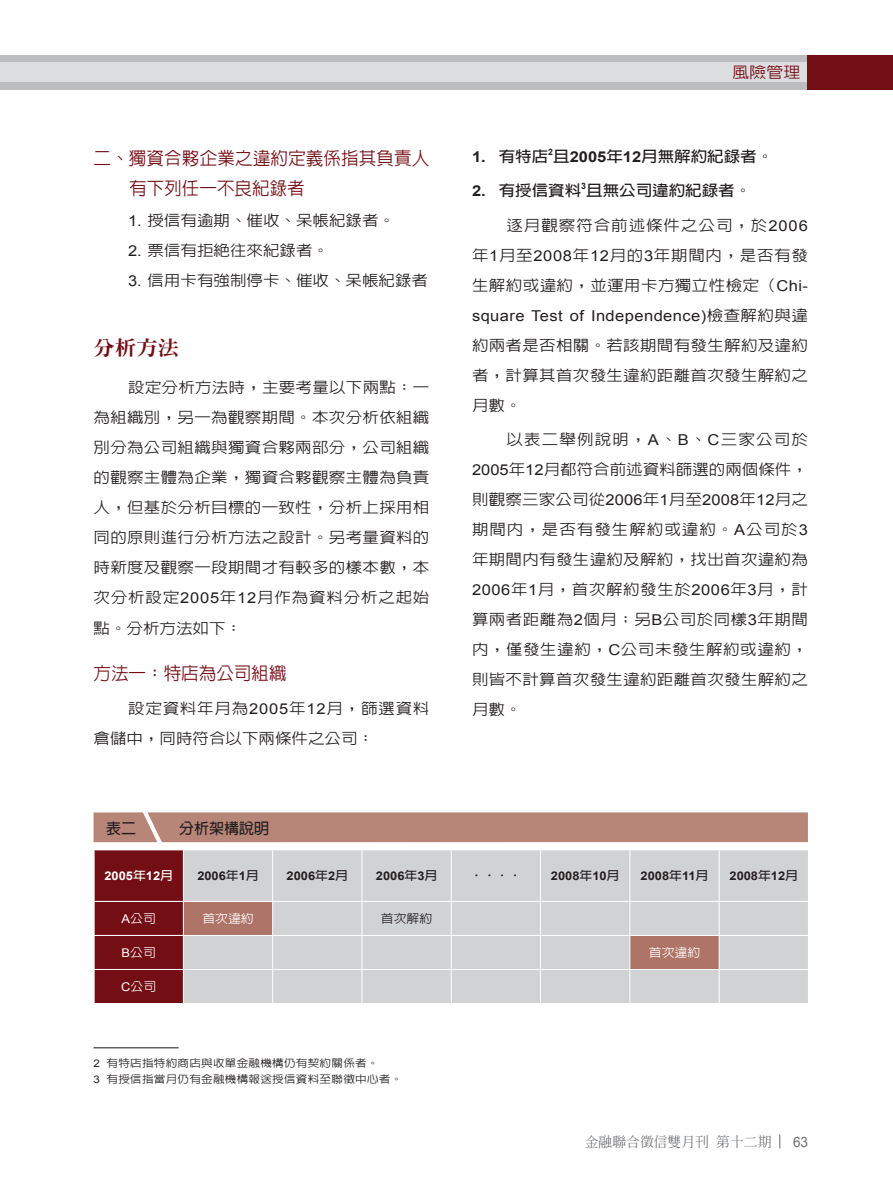
<style>
.page{position:relative;width:893px;height:1191px;background:#fff}
.page>*{position:absolute;margin:0;border:0;box-sizing:border-box;transform-origin:0 0}
.t1{font:800 19.5px "AR Ming B5";color:#730e15;scale:1.1 1}
.t2{font:500 18px/30px "AR Hei B5";color:#730e15}
.t3{font:500 15.3px "AR Hei B5";color:#730e15;scale:1.1 1}
.t4{font:500 15px/30px "AR Hei B5";letter-spacing:.02em;color:#231f20;text-align:justify;scale:1.1 1}
.t5{font:500 15px/30px "AR Hei B5";color:#231f20;scale:1.1 1}
.t6{font:700 15px "AR Hei B5";color:#231f20;scale:1.1 1}
.t7{font:15px "Arial";letter-spacing:.025em;color:#231f20;scale:1.1 1}
.t8{font:700 15px "AR Hei B5";color:#231f20}
.t9{font:14.25px "Arial";color:#6c6d70;scale:.95 1}
.t10{font:500 13.8px "AR Ming B5";color:#6c6d70}
.t11{font:700 12px "Arial";color:#231f20;scale:1.07 1}
.t12{font:500 12px "AR Hei B5";color:#fff;scale:1.07 1}
.t13{font:700 12px "Arial";color:#fff;scale:1.07 1}
.t14{font:700 12px "AR Hei B5";color:#231f20;scale:1.07 1}
.t15{font:500 12px "AR Hei B5";color:#231f20;scale:1.07 1}
.t16{font:500 10.5px/16.5px "AR Hei B5";letter-spacing:.025em;color:#231f20;scale:1.1 1}
.t17{font:700 8.7px "Arial";color:#231f20}
.s1{font-family:"Arial";font-weight:400}
.s2{font-family:"Arial"}
.s3{font-family:"AR Hei B5";font-weight:500}
.s4{font-family:"AR Hei B5"}
</style>
<div class="page">
<div style="left:0;top:55px;width:893px;height:34px;background:#bcbdc0"></div>
<div style="left:0;top:62px;width:893px;height:20px;background:#dcdddf"></div>
<div style="left:808px;top:55px;width:85px;height:34px;background:#730e15"></div>
<svg style="left:779px;top:1134px;width:1px;height:14px"></svg>
<div style="left:94px;top:812px;width:714px;height:30px;background:#b88679"></div>
<div style="left:720px;top:850px;width:88px;height:153px;background:#d1d2d4"></div>
<svg style="left:95px;top:850px;width:624px;height:153px;background:#c1b0b2"></svg>
<hr style="left:94px;top:969px;width:89px;height:1px;background:#fff">
<hr style="left:94px;top:901px;width:89px;height:1px;background:#fff">
<hr style="left:719px;top:901px;width:90px;height:1px;background:#fff">
<hr style="left:94px;top:935px;width:89px;height:1px;background:#fff">
<hr style="left:719px;top:935px;width:90px;height:1px;background:#fff">
<hr style="left:719px;top:969px;width:90px;height:1px;background:#fff">
<hr style="left:183px;top:850px;width:1px;height:51px;background:#fff">
<hr style="left:183px;top:936px;width:1px;height:33px;background:#fff">
<hr style="left:183px;top:969px;width:1px;height:34px;background:#fff">
<hr style="left:272px;top:850px;width:1px;height:51px;background:#fff">
<hr style="left:362px;top:850px;width:1px;height:51px;background:#fff">
<hr style="left:451px;top:850px;width:1px;height:51px;background:#fff">
<hr style="left:540px;top:850px;width:1px;height:51px;background:#fff">
<hr style="left:630px;top:850px;width:1px;height:51px;background:#fff">
<hr style="left:183px;top:901px;width:90px;height:1px;background:#fff">
<hr style="left:183px;top:901px;width:1px;height:34px;background:#fff">
<hr style="left:273px;top:901px;width:89px;height:1px;background:#fff">
<hr style="left:272px;top:901px;width:1px;height:34px;background:#fff">
<hr style="left:362px;top:901px;width:89px;height:1px;background:#fff">
<hr style="left:362px;top:901px;width:1px;height:34px;background:#fff">
<hr style="left:451px;top:901px;width:90px;height:1px;background:#fff">
<hr style="left:451px;top:901px;width:1px;height:34px;background:#fff">
<hr style="left:541px;top:901px;width:89px;height:1px;background:#fff">
<hr style="left:540px;top:901px;width:1px;height:34px;background:#fff">
<hr style="left:630px;top:901px;width:89px;height:1px;background:#fff">
<hr style="left:630px;top:901px;width:1px;height:34px;background:#fff">
<hr style="left:183px;top:935px;width:90px;height:1px;background:#fff">
<hr style="left:273px;top:935px;width:89px;height:1px;background:#fff">
<hr style="left:272px;top:935px;width:1px;height:34px;background:#fff">
<hr style="left:362px;top:935px;width:89px;height:1px;background:#fff">
<hr style="left:362px;top:935px;width:1px;height:34px;background:#fff">
<hr style="left:451px;top:935px;width:90px;height:1px;background:#fff">
<hr style="left:451px;top:935px;width:1px;height:34px;background:#fff">
<hr style="left:541px;top:935px;width:89px;height:1px;background:#fff">
<hr style="left:540px;top:935px;width:1px;height:34px;background:#fff">
<hr style="left:630px;top:935px;width:89px;height:1px;background:#fff">
<hr style="left:630px;top:935px;width:1px;height:34px;background:#fff">
<hr style="left:184px;top:969px;width:89px;height:1px;background:#fff">
<hr style="left:273px;top:969px;width:89px;height:1px;background:#fff">
<hr style="left:272px;top:969px;width:1px;height:34px;background:#fff">
<hr style="left:362px;top:969px;width:89px;height:1px;background:#fff">
<hr style="left:362px;top:969px;width:1px;height:34px;background:#fff">
<hr style="left:451px;top:969px;width:90px;height:1px;background:#fff">
<hr style="left:451px;top:969px;width:1px;height:34px;background:#fff">
<hr style="left:541px;top:969px;width:89px;height:1px;background:#fff">
<hr style="left:540px;top:969px;width:1px;height:34px;background:#fff">
<hr style="left:630px;top:969px;width:89px;height:1px;background:#fff">
<hr style="left:630px;top:969px;width:1px;height:34px;background:#fff">
<hr style="left:94px;top:1047px;width:85px;height:1px;background:#231f20">
<p class="t2" style="left:129px;top:143px;width:302px;text-indent:-36px">二、獨資合夥企業之違約定義係指其負責人有下列任一不良紀錄者</p>
<p class="t5" style="left:128px;top:206px;width:244px"><span class="s1">1.</span> 授信有逾期、催收、呆帳紀錄者。</p>
<p class="t5" style="left:128px;top:236px;width:184px"><span class="s1">2.</span> 票信有拒絕往來紀錄者。</p>
<p class="t5" style="left:128px;top:266px;width:274px"><span class="s1">3.</span> 信用卡有強制停卡、催收、呆帳紀錄者</p>
<h1 class="t1" style="left:94px;top:337px;width:80px">分析方法</h1>
<p class="t4" style="left:94px;top:373px;width:307px;text-indent:34px">設定分析方法時，主要考量以下兩點：一為組織別，另一為觀察期間。本次分析依組織別分為公司組織與獨資合夥兩部分，公司組織的觀察主體為企業，獨資合夥觀察主體為負責人，但基於分析目標的一致性，分析上採用相同的原則進行分析方法之設計。另考量資料的時新度及觀察一段期間才有較多的樣本數，本次分析設定<span class="s1">2005</span>年<span class="s1">12</span>月作為資料分析之起始點。分析方法如下：</p>
<p class="t2" style="left:94px;top:658px;width:195px">方法一：特店為公司組織</p>
<p class="t5" style="left:94px;top:693px;width:307px;text-indent:34px">設定資料年月為<span class="s1">2005</span>年<span class="s1">12</span>月，篩選資料倉儲中，同時符合以下兩條件之公司：</p>
<p class="t3" style="left:732px;top:65px;width:63px">風險管理</p>
<p class="t17" style="left:548px;top:147px;width:6px">2</p>
<p class="t6" style="left:472px;top:183px;width:255px"><span class="s2">2.</span> 有授信資料且無公司違約紀錄者。</p>
<p class="t6" style="left:472px;top:149px;width:275px"><span class="s2">1.</span> 有特店且<span class="s2">2005</span>年<span class="s2">12</span>月無解約紀錄者。</p>
<p class="t17" style="left:581px;top:181px;width:6px">3</p>
<p class="t4" style="left:472px;top:210px;width:307px;text-indent:34px">逐月觀察符合前述條件之公司，於<span class="s1">2006</span>年<span class="s1">1</span>月至<span class="s1">2008</span>年<span class="s1">12</span>月的<span class="s1">3</span>年期間內，是否有發生解約或違約，並運用卡方獨立性檢定（<span class="s1">Chi-</span></p>
<p class="t7" style="left:472px;top:307px;width:307px">square Test of Independence)<span class="s3">檢查解約與違</span></p>
<p class="t4" style="left:472px;top:330px;width:307px">約兩者是否相關。若該期間有發生解約及違約者，計算其首次發生違約距離首次發生解約之月數。</p>
<p class="t4" style="left:472px;top:424px;width:307px;text-indent:34px">以表二舉例說明，<span class="s1">A</span>、<span class="s1">B</span>、<span class="s1">C</span>三家公司於<span class="s1">2005</span>年<span class="s1">12</span>月都符合前述資料篩選的兩個條件，則觀察三家公司從<span class="s1">2006</span>年<span class="s1">1</span>月至<span class="s1">2008</span>年<span class="s1">12</span>月之期間內，是否有發生解約或違約。<span class="s1">A</span>公司於<span class="s1">3</span>年期間內有發生違約及解約，找出首次違約為<span class="s1">2006</span>年<span class="s1">1</span>月，首次解約發生於<span class="s1">2006</span>年<span class="s1">3</span>月，計算兩者距離為<span class="s1">2</span>個月；另<span class="s1">B</span>公司於同樣<span class="s1">3</span>年期間內，僅發生違約，<span class="s1">C</span>公司未發生解約或違約，則皆不計算首次發生違約距離首次發生解約之月數。</p>
<p class="t8" style="left:106px;top:820px;width:31px">表二</p>
<p class="t8" style="left:179px;top:820px;width:91px">分析架構說明</p>
<p class="t13" style="left:104px;top:869px;width:66px">2005<span class="s4">年</span>12<span class="s4">月</span></p>
<p class="t11" style="left:197px;top:869px;width:59px">2006<span class="s4">年</span>1<span class="s4">月</span></p>
<p class="t11" style="left:287px;top:869px;width:59px">2006<span class="s4">年</span>2<span class="s4">月</span></p>
<p class="t11" style="left:376px;top:869px;width:59px">2006<span class="s4">年</span>3<span class="s4">月</span></p>
<p class="t14" style="left:470px;top:869px;width:49px">‧‧‧‧</p>
<p class="t11" style="left:551px;top:869px;width:66px">2008<span class="s4">年</span>10<span class="s4">月</span></p>
<p class="t11" style="left:641px;top:869px;width:65px">2008<span class="s4">年</span>11<span class="s4">月</span></p>
<p class="t11" style="left:729px;top:869px;width:66px">2008<span class="s4">年</span>12<span class="s4">月</span></p>
<p class="t12" style="left:122px;top:912px;width:34px"><span class="s1">A</span>公司</p>
<p class="t12" style="left:202px;top:912px;width:50px">首次違約</p>
<p class="t15" style="left:381px;top:912px;width:49px">首次解約</p>
<p class="t12" style="left:122px;top:946px;width:34px"><span class="s1">B</span>公司</p>
<p class="t12" style="left:649px;top:946px;width:49px">首次違約</p>
<p class="t12" style="left:121px;top:980px;width:34px"><span class="s1">C</span>公司</p>
<p class="t16" style="left:94px;top:1054px;width:282px"><span class="s1">2</span> 有特店指特約商店與收單金融機構仍有契約關係者。<br><span class="s1">3</span> 有授信指當月仍有金融機構報送授信資料至聯徵中心者。</p>
<p class="t10" style="left:585px;top:1135px;width:188px">金融聯合徵信雙月刊第十二期</p>
<p class="t9" style="left:793px;top:1133px;width:17px">63</p>
</div>
